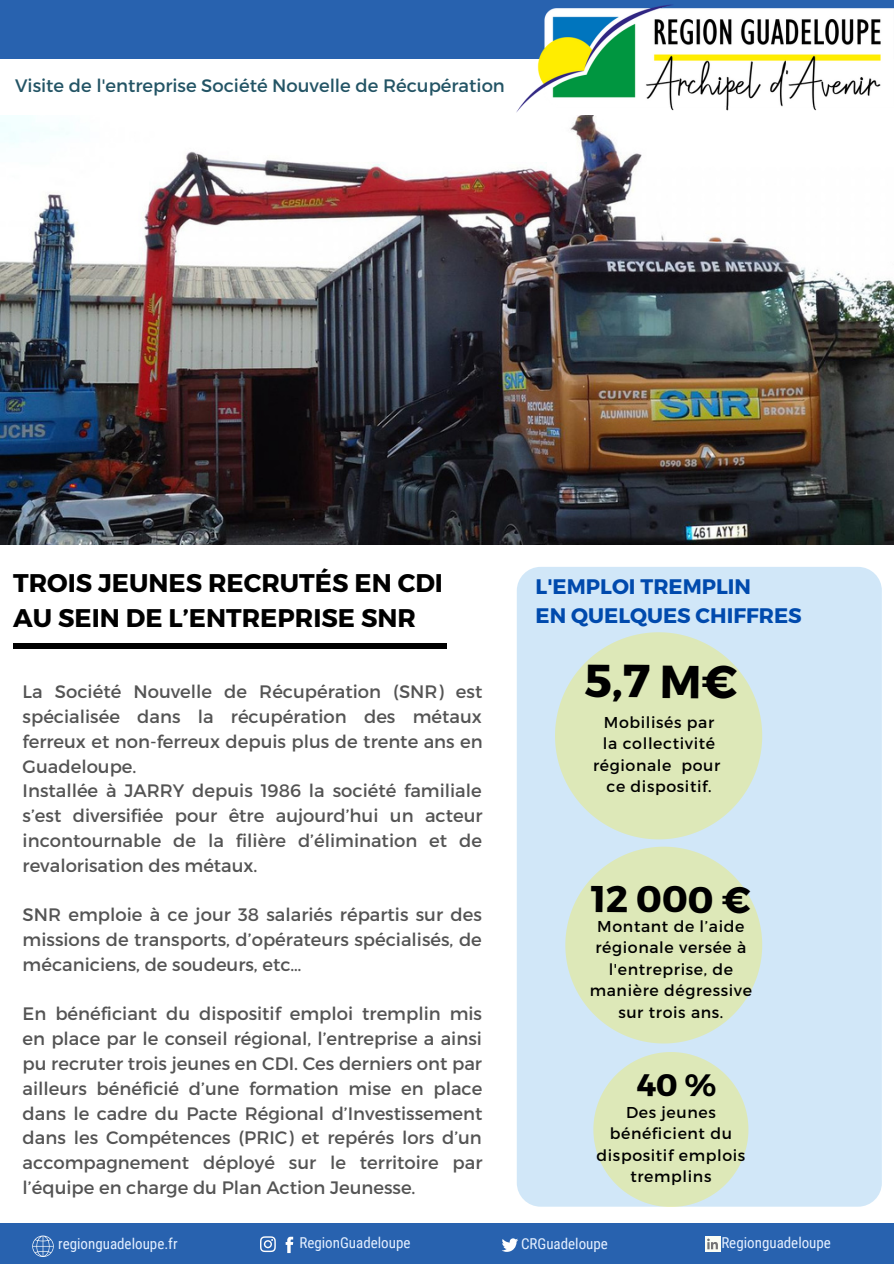
<style>
.page{position:relative;width:894px;height:1264px;background:#fff}
.page>*{position:absolute;margin:0;border:0;box-sizing:border-box;transform-origin:0 0}
.t1{font:700 46.2px "Montserrat";color:#000}
.t2{font:700 37.2px "Montserrat";color:#000}
.t3{font:700 31.2px "Montserrat";color:#000}
.t4{font:700 25.5px "Montserrat";color:#000}
.t5{font:700 21px "Montserrat";color:#004aad}
.t6{font:18px/24.8px "Montserrat";color:#545454;text-align:justify}
.t7{font:18px "Montserrat";color:#235465}
.t8{font:15.75px/21.5px "Montserrat";letter-spacing:.04em;color:#000;text-align:center}
.t9{font:15px "Roboto Condensed";color:#e4efff}
</style>
<div class="page">
<div style="left:0;top:0;width:893px;height:59px;background:#2862af"></div>
<img style="left:516px;top:4px;width:377px;height:109px">
<div style="left:1px;top:1223px;width:892px;height:40px;background:#2862af"></div>
<svg style="left:32px;top:1235px;width:22px;height:21px"></svg>
<svg style="left:285px;top:1236px;width:8px;height:16px"></svg>
<svg style="left:260px;top:1236px;width:16px;height:15px"></svg>
<svg style="left:502px;top:1238px;width:16px;height:13px"></svg>
<svg style="left:705px;top:1236px;width:15px;height:15px"></svg>
<svg style="left:707px;top:1238px;width:10px;height:11px"></svg>
<img style="left:0;top:115px;width:893px;height:429px">
<div style="left:13px;top:643px;width:434px;height:6px;background:#000"></div>
<div style="left:516px;top:567px;width:365px;height:639px;background:#d1e7f8;border-radius:24px"></div>
<svg style="left:555px;top:632px;width:207px;height:207px"></svg>
<svg style="left:565px;top:846px;width:197px;height:197px"></svg>
<svg style="left:593px;top:1052px;width:155px;height:154px"></svg>
<p class="t7" style="left:15px;top:74px;width:491px">Visite de l'entreprise Société Nouvelle de Récupération</p>
<p class="t4" style="left:13px;top:567px;width:431px">TROIS JEUNES RECRUTÉS EN CDI</p>
<p class="t4" style="left:13px;top:601px;width:404px">AU SEIN DE L’ENTREPRISE SNR</p>
<p class="t5" style="left:535px;top:573px;width:217px">L'EMPLOI TREMPLIN</p>
<p class="t5" style="left:535px;top:602px;width:267px">EN QUELQUES CHIFFRES</p>
<p class="t1" style="left:584px;top:651px;width:155px">5,7 M€</p>
<p class="t8" style="left:603px;top:710px;width:112px">Mobilisés par</p>
<p class="t8" style="left:593px;top:732px;width:129px">la collectivité régionale pour</p>
<p class="t8" style="left:606px;top:775px;width:107px">ce dispositif.</p>
<p class="t6" style="left:23px;top:678px;width:461px">La Société Nouvelle de Récupération (SNR) est spécialisée dans la récupération des métaux ferreux et non-ferreux depuis plus de trente ans en Guadeloupe.</p>
<p class="t6" style="left:23px;top:777px;width:461px">Installée à JARRY depuis 1986 la société familiale s’est diversifiée pour être aujourd’hui un acteur incontournable de la filière d’élimination et de revalorisation des métaux.</p>
<p class="t6" style="left:23px;top:901px;width:460px">SNR emploie à ce jour 38 salariés répartis sur des missions de transports, d’opérateurs spécialisés, de mécaniciens, de soudeurs, etc…</p>
<p class="t6" style="left:23px;top:1000px;width:461px">En bénéficiant du dispositif emploi tremplin mis en place par le conseil régional, l’entreprise a ainsi pu recruter trois jeunes en CDI. Ces derniers ont par ailleurs bénéficié d’une formation mise en place dans le cadre du Pacte Régional d’Investissement dans les Compétences (PRIC) et repérés lors d’un accompagnement déployé sur le territoire par l’équipe en charge du Plan Action Jeunesse.</p>
<p class="t9" style="left:58px;top:1234px;width:121px">regionguadeloupe.fr</p>
<p class="t2" style="left:590px;top:874px;width:162px">12 000 €</p>
<p class="t8" style="left:589px;top:914px;width:164px">Montant de l’aide régionale versée à l'entreprise, de manière dégressive sur trois ans.</p>
<p class="t3" style="left:636px;top:1064px;width:82px">40 %</p>
<p class="t8" style="left:596px;top:1100px;width:150px">Des jeunes bénéficient du dispositif emplois tremplins</p>
<p class="t9" style="left:299px;top:1234px;width:113px">RegionGuadeloupe</p>
<p class="t9" style="left:521px;top:1234px;width:88px">CRGuadeloupe</p>
<p class="t9" style="left:721px;top:1233px;width:111px">Regionguadeloupe</p>
</div>
